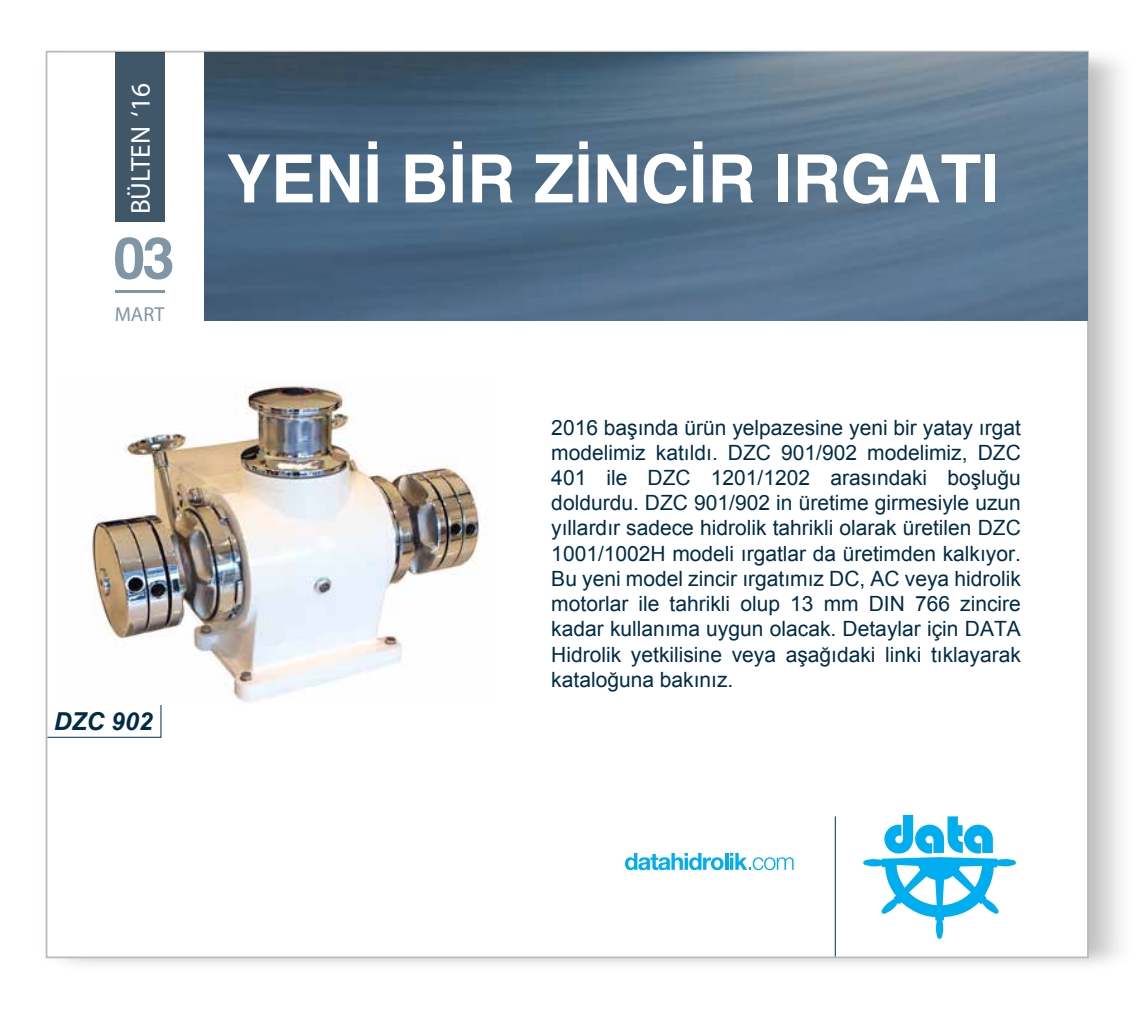
<style>
.page{position:relative;width:1141px;height:1009px;background:#fff}
.page>*{position:absolute;margin:0;border:0;box-sizing:border-box;transform-origin:0 0}
.t1{font:700 66.5px "Helvetica";color:#fff}
.t2{font:700 57.75px "Helvetica";color:#8095a5}
.t3{font:27.3px "Myriad Pro";color:#fff}
.t4{font:italic 700 24.68px "Arial";color:#002c47}
.t5{font:21px/25.2px "Arial";color:#002c47;text-align:justify}
.t6{font:20.12px "Myriad Pro";color:#8095a5}
</style>
<div class="page">
<svg style="left:863px;top:815px;width:153px;height:124px"></svg>
<svg style="left:625px;top:853px;width:99px;height:16px"></svg>
<hr style="left:725px;top:852px;width:3px;height:17px;background:#00adee">
<svg style="left:730px;top:853px;width:64px;height:16px"></svg>
<hr style="left:835px;top:816px;width:1px;height:140px;background:#002c47">
<hr style="left:115px;top:290px;width:50px;height:3px;background:#8095a5">
<div style="left:115px;top:52px;width:50px;height:170px;background:#40576a"></div>
<svg style="left:205px;top:52px;width:882px;height:269px;background:#536e87"></svg>
<svg style="left:47px;top:703px;width:114px;height:34px"></svg>
<img style="left:59px;top:384px;width:420px;height:320px">
<p class="t3" style="left:124px;top:214px;width:133px;rotate:-90deg">BÜLTEN ‘16</p>
<h2 class="t2" style="left:113px;top:211px;width:63px">03</h2>
<p class="t6" style="left:115px;top:301px;width:51px">MART</p>
<p class="t4" style="left:54px;top:705px;width:100px">DZC 902</p>
<h1 class="t1" style="left:227px;top:125px;width:775px">YENİ BİR ZİNCİR IRGATI</h1>
<p class="t5" style="left:551px;top:415px;width:471px">2016 başında ürün yelpazesine yeni bir yatay ırgat modelimiz katıldı. DZC 901/902 modelimiz, DZC 401 ile DZC 1201/1202 arasındaki boşluğu doldurdu. DZC 901/902 in üretime girmesiyle uzun yıllardır sadece hidrolik tahrikli olarak üretilen DZC 1001/1002H modeli ırgatlar da üretimden kalkıyor.<br>Bu yeni model zincir ırgatımız DC, AC veya hidrolik motorlar ile tahrikli olup 13 mm DIN 766 zincire kadar kullanıma uygun olacak. Detaylar için DATA Hidrolik yetkilisine veya aşağıdaki linki tıklayarak kataloğuna bakınız.</p>
</div>
